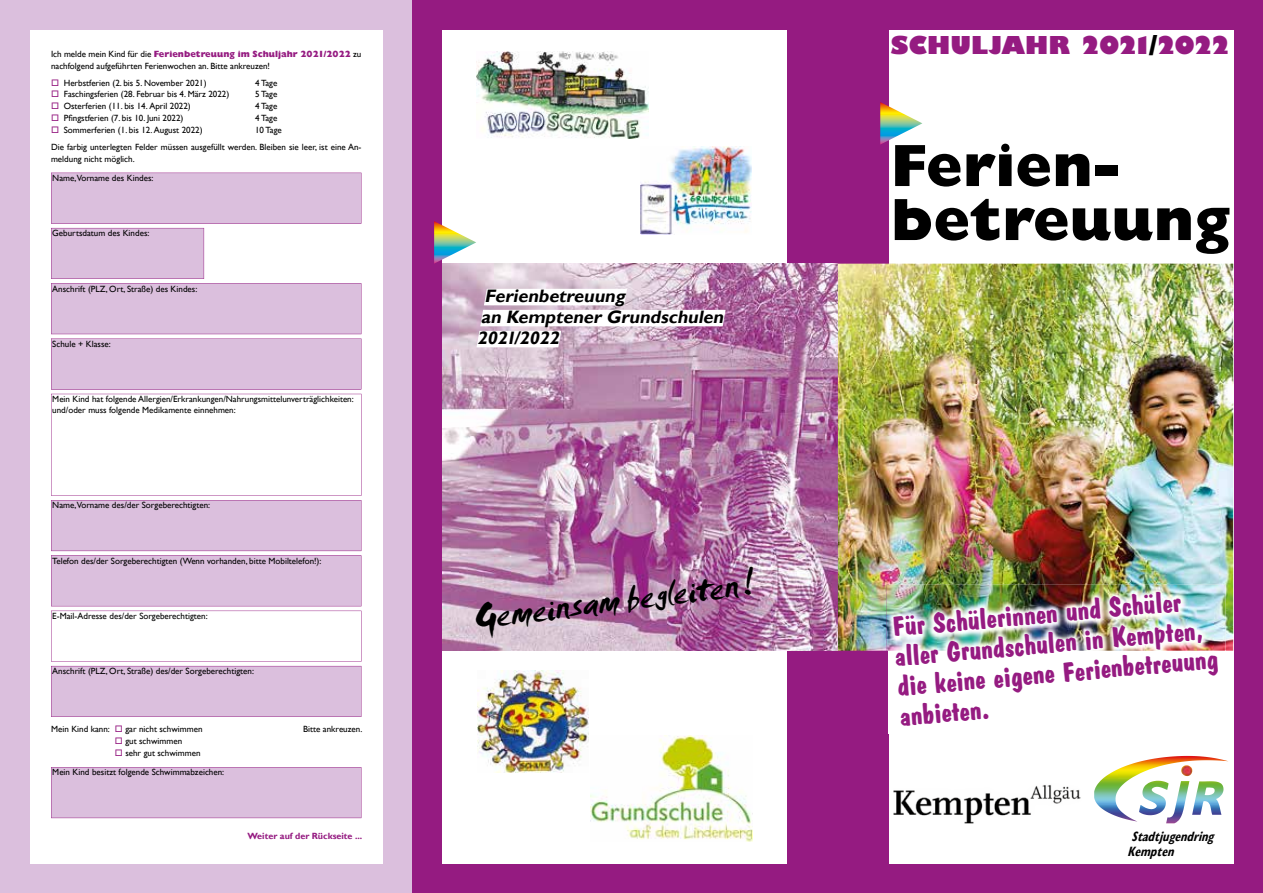
<style>
.page{position:relative;width:1263px;height:893px;background:#fff}
.page>*{position:absolute;margin:0;border:0;box-sizing:border-box;transform-origin:0 0}
.t1{font:800 60px/54px "Gill Sans";color:#000}
.t2{font:39px "Smudger Let Plain";color:#000}
.t3{font:700 28.5px/30px "Dawn Castle";color:#951b81}
.t4{font:800 24px "Gill Sans";letter-spacing:-.01em;color:#951b81}
.t5{font:italic 700 18px/21px "Gill Sans";color:#000}
.t6{font:italic 700 condensed 13.5px/15px "Gill Sans";color:#000;scale:.9 1}
.t7{font:9px/12px "Gill Sans";color:#000}
.t8{font:700 9px "Gill Sans";color:#951b81}
.s1{font-weight:800;color:#951b81}
.s2{color:#951b81}
.s3{color:#000}
</style>
<div class="page">
<div style="left:0;top:0;width:412px;height:893px;background:#dbbfdd"></div>
<div style="left:412px;top:0;width:851px;height:893px;background:#951b81"></div>
<div style="left:30px;top:30px;width:353px;height:833px;background:#fff"></div>
<div style="left:442px;top:30px;width:345px;height:833px;background:#fff"></div>
<div style="left:889px;top:30px;width:344px;height:833px;background:#fff"></div>
<img style="left:442px;top:264px;width:791px;height:387px">
<img style="left:1094px;top:756px;width:92px;height:65px">
<img style="left:476px;top:51px;width:172px;height:87px">
<img style="left:477px;top:671px;width:111px;height:101px">
<img style="left:591px;top:735px;width:162px;height:107px">
<img style="left:641px;top:147px;width:111px;height:88px">
<svg style="left:476px;top:289px;width:250px;height:58px"></svg>
<img style="left:893px;top:785px;width:188px;height:38px">
<img style="left:886px;top:585px;width:339px;height:149px">
<svg style="left:51px;top:173px;width:310px;height:544px"></svg>
<div style="left:51px;top:767px;width:310px;height:51px;background:#dbbfdd"></div>
<svg style="left:880px;top:102px;width:42px;height:43px"></svg>
<svg style="left:434px;top:221px;width:42px;height:43px"></svg>
<p class="t7" style="left:51px;top:48px;width:312px">Ich melde mein Kind für die <span class="s1">Ferienbetreuung im Schuljahr 2021/2022</span> zu nachfolgend aufgeführten Ferienwochen an. Bitte ankreuzen!</p>
<p class="t7" style="left:51px;top:77px;width:157px"><span class="s2">□</span> Herbstferien (2. bis 5. November 2021)</p>
<p class="t7" style="left:255px;top:77px;width:24px">4 Tage</p>
<p class="t7" style="left:51px;top:89px;width:180px"><span class="s2">□</span> Faschingsferien (28. Februar bis 4. März 2022)</p>
<p class="t7" style="left:255px;top:89px;width:24px">5 Tage</p>
<p class="t7" style="left:51px;top:101px;width:141px"><span class="s2">□</span> Osterferien (11. bis 14. April 2022)</p>
<p class="t7" style="left:255px;top:101px;width:24px">4 Tage</p>
<p class="t7" style="left:51px;top:113px;width:134px"><span class="s2">□</span> Pfingstferien (7. bis 10. Juni 2022)</p>
<p class="t7" style="left:255px;top:113px;width:24px">4 Tage</p>
<p class="t7" style="left:51px;top:125px;width:153px"><span class="s2">□</span> Sommerferien (1. bis 12. August 2022)</p>
<p class="t7" style="left:51px;top:123px;width:312px;line-height:16.2px;text-indent:204px">10 Tage<br>Die farbig unterlegten Felder müssen ausgefüllt werden. Bleiben sie leer, ist eine An-</p>
<p class="t7" style="left:51px;top:149px;width:104px;line-height:19.2px">meldung nicht möglich.<br>Name,Vorname des Kindes:</p>
<p class="t7" style="left:52px;top:227px;width:99px">Geburtsdatum des Kindes:</p>
<p class="t7" style="left:52px;top:283px;width:147px">Anschrift (PLZ, Ort, Straße) des Kindes:</p>
<p class="t7" style="left:52px;top:338px;width:60px">Schule + Klasse:</p>
<p class="t7" style="left:52px;top:394px;width:303px;line-height:10.5px">Mein Kind hat folgende Allergien/Erkrankungen/Nahrungsmittelunverträglichkeiten: und/oder muss folgende Medikamente einnehmen:</p>
<p class="t7" style="left:52px;top:500px;width:159px">Name,Vorname des/der Sorgeberechtigten:</p>
<p class="t7" style="left:52px;top:555px;width:271px">Telefon des/der Sorgeberechtigten (Wenn vorhanden, bitte Mobiltelefon!):</p>
<p class="t7" style="left:52px;top:610px;width:157px">E-Mail-Adresse des/der Sorgeberechtigten:</p>
<p class="t7" style="left:52px;top:665px;width:203px">Anschrift (PLZ, Ort, Straße) des/der Sorgeberechtigten:</p>
<p class="t7" style="left:51px;top:723px;width:153px">Mein Kind kann: <span class="s2">□</span> gar nicht schwimmen</p>
<p class="t7" style="left:303px;top:723px;width:61px">Bitte ankreuzen.</p>
<p class="t7" style="left:115px;top:735px;width:69px"><span class="s2">□</span> gut schwimmen</p>
<p class="t7" style="left:52px;top:744px;width:173px;line-height:19px;text-indent:63px"><span class="s2">□</span> sehr gut schwimmen<br>Mein Kind besitzt folgende Schwimmabzeichen:</p>
<p class="t8" style="left:248px;top:830px;width:116px">Weiter auf der Rückseite ...</p>
<h3 class="t5" style="left:477px;top:285px;width:252px;text-indent:7px">Ferienbetreuung<br>an Kemptener Grundschulen<br>2021/2022</h3>
<h2 class="t2" style="left:471px;top:594px;width:285px;rotate:-7deg">Gemeinsam begleiten!</h2>
<h3 class="t4" style="left:891px;top:30px;width:342px">SCHULJAHR 2021<span class="s3">/</span>2022</h3>
<h1 class="t1" style="left:891px;top:138px;width:341px">Ferien&shy;betreuung</h1>
<h3 class="t3" style="left:890px;top:612px;width:324px;rotate:-5deg">Für Schülerinnen und Schüler aller Grundschulen in Kempten, die keine eigene Ferienbetreuung anbieten.</h3>
<h3 class="t6" style="left:1127px;top:828px;width:102px">Stadtjugendring<br>Kempten</h3>
</div>
